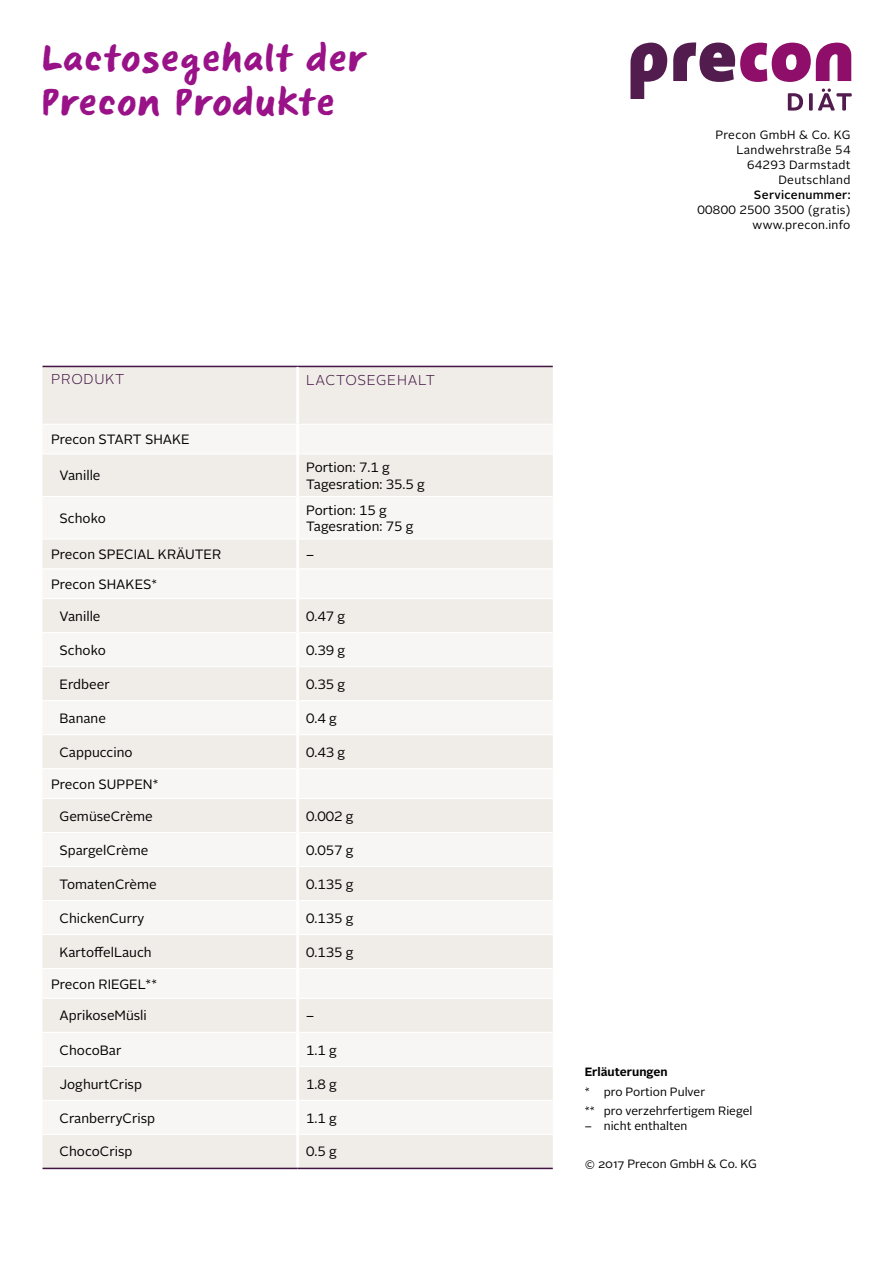
<style>
.page{position:relative;width:893px;height:1263px;background:#fff}
.page>*{position:absolute;margin:0;border:0;box-sizing:border-box;transform-origin:0 0}
.t1{font:34.5px/43.5px "Precon Sharpie Pro";color:#991288}
.t2{font:300 14.25px "Alright Sans";letter-spacing:.05em;color:#411441}
.t3{font:13.5px/16.5px "Alright Sans";color:#000}
.t4{font:12px/15px "Alright Sans";letter-spacing:.01em;color:#000;text-align:right}
.t5{font:500 12px "Alright Sans";letter-spacing:.025em;color:#000}
.t6{font:700 12px "Alright Sans";color:#000}
</style>
<div class="page">
<div style="left:43px;top:367px;width:510px;height:801px;background:#f0ece8"></div>
<svg style="left:43px;top:425px;width:510px;height:709px;fill:#f8f6f4"></svg>
<svg style="left:296px;top:420px;width:3px;height:4px"></svg>
<hr style="left:43px;top:424px;width:255px;height:1px;background:#fff">
<hr style="left:43px;top:453px;width:253px;height:2px;background:#fff">
<hr style="left:43px;top:496px;width:253px;height:1px;background:#fff">
<hr style="left:43px;top:538px;width:253px;height:2px;background:#fff">
<hr style="left:43px;top:568px;width:253px;height:1px;background:#fff">
<hr style="left:43px;top:598px;width:253px;height:1px;background:#fff">
<hr style="left:43px;top:632px;width:253px;height:1px;background:#fff">
<hr style="left:43px;top:666px;width:253px;height:1px;background:#fff">
<hr style="left:43px;top:700px;width:253px;height:1px;background:#fff">
<hr style="left:43px;top:734px;width:253px;height:1px;background:#fff">
<hr style="left:43px;top:768px;width:253px;height:1px;background:#fff">
<hr style="left:43px;top:832px;width:253px;height:1px;background:#fff">
<hr style="left:43px;top:866px;width:253px;height:1px;background:#fff">
<hr style="left:43px;top:900px;width:253px;height:1px;background:#fff">
<hr style="left:43px;top:934px;width:253px;height:1px;background:#fff">
<hr style="left:43px;top:968px;width:253px;height:1px;background:#fff">
<hr style="left:43px;top:1032px;width:253px;height:1px;background:#fff">
<hr style="left:43px;top:1066px;width:253px;height:1px;background:#fff">
<hr style="left:43px;top:1100px;width:253px;height:1px;background:#fff">
<hr style="left:43px;top:1134px;width:253px;height:1px;background:#fff">
<hr style="left:298px;top:424px;width:255px;height:1px;background:#fff">
<hr style="left:299px;top:453px;width:254px;height:2px;background:#fff">
<hr style="left:299px;top:496px;width:254px;height:1px;background:#fff">
<hr style="left:299px;top:538px;width:254px;height:2px;background:#fff">
<hr style="left:299px;top:568px;width:254px;height:1px;background:#fff">
<hr style="left:299px;top:598px;width:254px;height:1px;background:#fff">
<hr style="left:299px;top:632px;width:254px;height:1px;background:#fff">
<hr style="left:299px;top:666px;width:254px;height:1px;background:#fff">
<hr style="left:299px;top:700px;width:254px;height:1px;background:#fff">
<hr style="left:299px;top:734px;width:254px;height:1px;background:#fff">
<hr style="left:299px;top:768px;width:254px;height:1px;background:#fff">
<hr style="left:298px;top:798px;width:255px;height:1px;background:#fff">
<hr style="left:299px;top:832px;width:254px;height:1px;background:#fff">
<hr style="left:299px;top:866px;width:254px;height:1px;background:#fff">
<hr style="left:299px;top:900px;width:254px;height:1px;background:#fff">
<hr style="left:299px;top:934px;width:254px;height:1px;background:#fff">
<hr style="left:299px;top:968px;width:254px;height:1px;background:#fff">
<hr style="left:299px;top:1032px;width:254px;height:1px;background:#fff">
<hr style="left:299px;top:1066px;width:254px;height:1px;background:#fff">
<hr style="left:299px;top:1100px;width:254px;height:1px;background:#fff">
<hr style="left:299px;top:1134px;width:254px;height:1px;background:#fff">
<hr style="left:43px;top:366px;width:255px;height:1px;background:#411441">
<hr style="left:298px;top:366px;width:255px;height:1px;background:#411441">
<hr style="left:296px;top:425px;width:3px;height:29px;background:#fff">
<hr style="left:296px;top:454px;width:3px;height:42px;background:#fff">
<hr style="left:296px;top:496px;width:3px;height:43px;background:#fff">
<hr style="left:296px;top:539px;width:3px;height:30px;background:#fff">
<hr style="left:296px;top:569px;width:3px;height:30px;background:#fff">
<hr style="left:296px;top:599px;width:3px;height:34px;background:#fff">
<hr style="left:296px;top:633px;width:3px;height:34px;background:#fff">
<hr style="left:296px;top:667px;width:3px;height:34px;background:#fff">
<hr style="left:296px;top:701px;width:3px;height:34px;background:#fff">
<hr style="left:296px;top:735px;width:3px;height:34px;background:#fff">
<hr style="left:296px;top:769px;width:3px;height:29px;background:#fff">
<hr style="left:296px;top:799px;width:3px;height:33px;background:#fff">
<hr style="left:296px;top:832px;width:3px;height:34px;background:#fff">
<hr style="left:296px;top:866px;width:3px;height:34px;background:#fff">
<hr style="left:296px;top:900px;width:3px;height:34px;background:#fff">
<hr style="left:296px;top:934px;width:3px;height:34px;background:#fff">
<hr style="left:296px;top:968px;width:3px;height:30px;background:#fff">
<hr style="left:296px;top:999px;width:3px;height:33px;background:#fff">
<hr style="left:296px;top:1032px;width:3px;height:34px;background:#fff">
<hr style="left:296px;top:1066px;width:3px;height:34px;background:#fff">
<hr style="left:296px;top:1100px;width:3px;height:34px;background:#fff">
<hr style="left:296px;top:1134px;width:3px;height:34px;background:#fff">
<hr style="left:296px;top:367px;width:3px;height:27px;background:#fff">
<hr style="left:296px;top:394px;width:3px;height:26px;background:#fff">
<hr style="left:43px;top:798px;width:255px;height:1px;background:#fff">
<hr style="left:43px;top:998px;width:255px;height:1px;background:#fff">
<hr style="left:298px;top:998px;width:255px;height:1px;background:#fff">
<hr style="left:43px;top:1168px;width:255px;height:1px;background:#411441">
<hr style="left:298px;top:1168px;width:255px;height:1px;background:#411441">
<svg style="left:630px;top:43px;width:37px;height:56px"></svg>
<svg style="left:673px;top:42px;width:178px;height:40px"></svg>
<svg style="left:788px;top:93px;width:15px;height:18px"></svg>
<svg style="left:809px;top:93px;width:4px;height:18px"></svg>
<svg style="left:818px;top:89px;width:34px;height:22px"></svg>
<h1 class="t1" style="left:40px;top:40px;width:327px">Lactosegehalt der<br>Precon Produkte</h1>
<p class="t2" style="left:51px;top:369px;width:75px">PRODUKT</p>
<p class="t2" style="left:306px;top:370px;width:130px">LACTOSEGEHALT</p>
<p class="t3" style="left:51px;top:431px;width:140px">Precon START SHAKE</p>
<p class="t3" style="left:60px;top:468px;width:43px">Vanille</p>
<p class="t3" style="left:306px;top:459px;width:120px">Portion: 7.1 g<br>Tagesration: 35.5 g</p>
<p class="t3" style="left:60px;top:510px;width:48px">Schoko</p>
<p class="t3" style="left:306px;top:502px;width:109px">Portion: 15 g<br>Tagesration: 75 g</p>
<p class="t3" style="left:51px;top:546px;width:172px">Precon SPECIAL KRÄUTER</p>
<p class="t3" style="left:306px;top:546px;width:9px">–</p>
<p class="t3" style="left:51px;top:576px;width:108px">Precon SHAKES*</p>
<p class="t3" style="left:60px;top:608px;width:43px">Vanille</p>
<p class="t3" style="left:306px;top:608px;width:41px">0.47 g</p>
<p class="t3" style="left:60px;top:642px;width:48px">Schoko</p>
<p class="t3" style="left:306px;top:642px;width:41px">0.39 g</p>
<p class="t3" style="left:60px;top:676px;width:52px">Erdbeer</p>
<p class="t3" style="left:306px;top:676px;width:41px">0.35 g</p>
<p class="t3" style="left:60px;top:710px;width:48px">Banane</p>
<p class="t3" style="left:306px;top:710px;width:32px">0.4 g</p>
<p class="t3" style="left:60px;top:744px;width:75px">Cappuccino</p>
<p class="t3" style="left:306px;top:744px;width:41px">0.43 g</p>
<p class="t3" style="left:51px;top:776px;width:109px">Precon SUPPEN*</p>
<p class="t3" style="left:60px;top:808px;width:95px">GemüseCrème</p>
<p class="t3" style="left:306px;top:808px;width:49px">0.002 g</p>
<p class="t3" style="left:60px;top:842px;width:90px">SpargelCrème</p>
<p class="t3" style="left:306px;top:842px;width:49px">0.057 g</p>
<p class="t3" style="left:60px;top:876px;width:99px">TomatenCrème</p>
<p class="t3" style="left:306px;top:876px;width:49px">0.135 g</p>
<p class="t3" style="left:60px;top:910px;width:86px">ChickenCurry</p>
<p class="t3" style="left:306px;top:910px;width:49px">0.135 g</p>
<p class="t3" style="left:60px;top:944px;width:94px">KartoffelLauch</p>
<p class="t3" style="left:306px;top:944px;width:49px">0.135 g</p>
<p class="t3" style="left:51px;top:976px;width:108px">Precon RIEGEL**</p>
<p class="t3" style="left:60px;top:1008px;width:89px">AprikoseMüsli</p>
<p class="t3" style="left:306px;top:1008px;width:9px">–</p>
<p class="t3" style="left:60px;top:1042px;width:64px">ChocoBar</p>
<p class="t3" style="left:306px;top:1042px;width:32px">1.1 g</p>
<p class="t3" style="left:60px;top:1076px;width:84px">JoghurtCrisp</p>
<p class="t3" style="left:306px;top:1076px;width:32px">1.8 g</p>
<p class="t3" style="left:60px;top:1110px;width:97px">CranberryCrisp</p>
<p class="t3" style="left:306px;top:1110px;width:32px">1.1 g</p>
<p class="t3" style="left:60px;top:1144px;width:75px">ChocoCrisp</p>
<p class="t3" style="left:306px;top:1144px;width:32px">0.5 g</p>
<p class="t4" style="left:715px;top:128px;width:137px">Precon GmbH &amp; Co. KG<br>Landwehrstraße 54<br>64293 Darmstadt<br>Deutschland</p>
<p class="t5" style="left:754px;top:187px;width:98px">Servicenummer:</p>
<p class="t4" style="left:697px;top:203px;width:154px">00800 2500 3500 (gratis) www.precon.info</p>
<p class="t6" style="left:585px;top:1064px;width:84px">Erläuterungen</p>
<p class="t4" style="left:585px;top:1082px;width:169px;line-height:19.5px;text-align:left">* pro Portion Pulver<br>** pro verzehrfertigem Riegel</p>
<p class="t4" style="left:585px;top:1119px;width:104px">– nicht enthalten</p>
<p class="t4" style="left:585px;top:1156px;width:174px">© 2017 Precon GmbH &amp; Co. KG</p>
</div>
